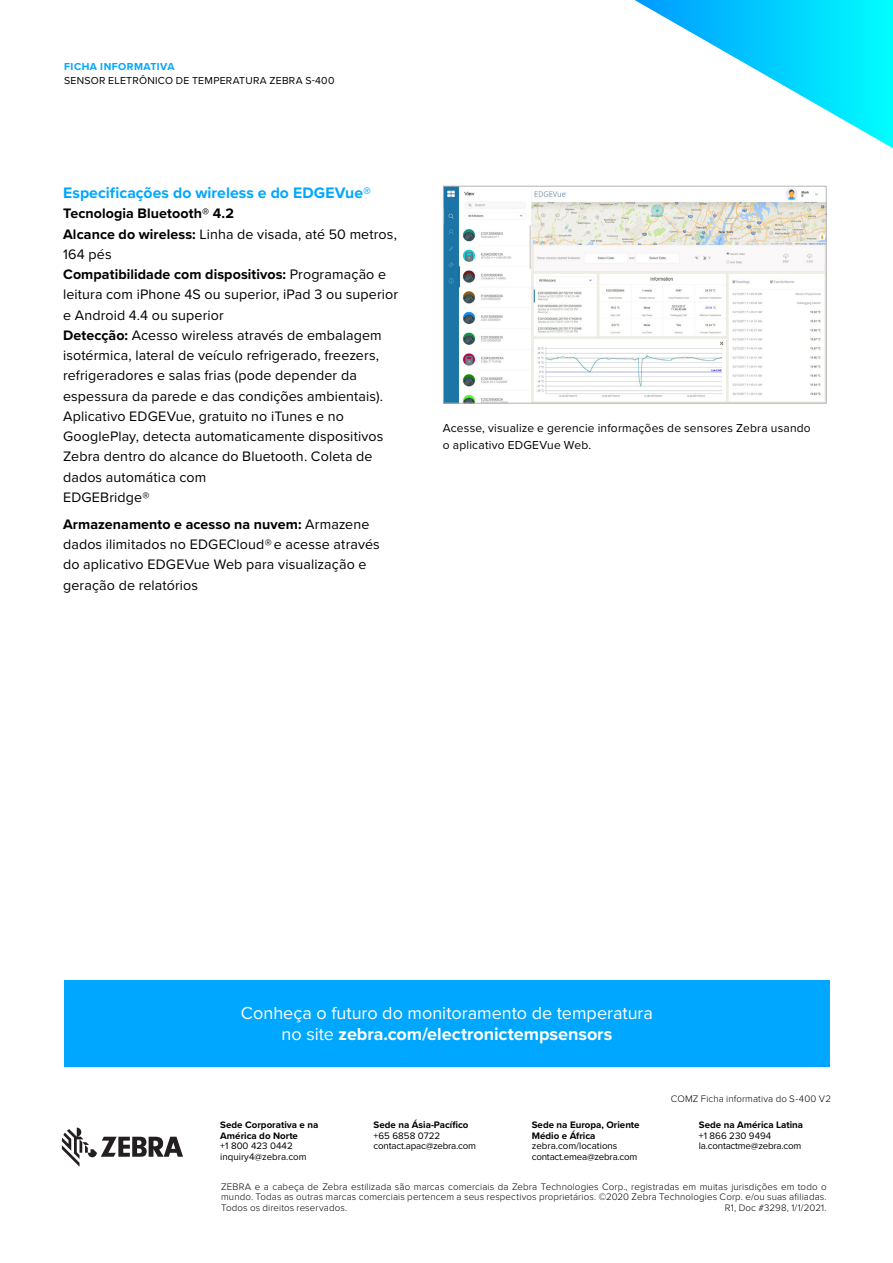
<style>
.page{position:relative;width:893px;height:1263px;background:#fff}
.page>*{position:absolute;margin:0;border:0;box-sizing:border-box;transform-origin:0 0}
.CTA-Call_To_Action{font:18px/21px "Proxima Nova";color:#fff;text-align:center}
.Subhead-2{font:700 15.75px "Proxima Nova";letter-spacing:.005em;color:#00a7ff}
.Body{font:14.25px/20.2px "Proxima Nova";letter-spacing:.01em;color:#000}
.Body-2{font:700 14.25px "Proxima Nova";letter-spacing:.005em;color:#000}
.t1{font:12px/16.5px "Proxima Nova";letter-spacing:.015em;color:#000}
.t2{font:10.5px "Proxima Nova";letter-spacing:.025em;color:#000}
.Collateral_Type{font:700 10.5px "Proxima Nova";letter-spacing:.045em;color:#00a7ff}
.Legal-NALA{font:300 9.75px/10.5px "Proxima Nova";letter-spacing:.01em;color:#000;text-align:justify}
.t3{font:700 9.75px/10.5px "Proxima Nova";color:#000}
.t4{font:9.75px "Proxima Nova";color:#000}
.t5{font:9.75px "Proxima Nova";letter-spacing:-.02em;color:#000}
.s1{font-weight:700}
</style>
<div class="page">
<img style="left:445px;top:188px;width:380px;height:214px">
<div style="left:443px;top:186px;width:384px;height:218px;border:1px solid #b3b3b3"></div>
<div style="left:64px;top:980px;width:766px;height:87px;background:#00a7ff"></div>
<svg style="left:62px;top:1127px;width:121px;height:40px"></svg>
<svg style="left:634px;top:0;width:259px;height:148px"></svg>
<p class="Collateral_Type" style="left:64px;top:58px;width:112px">FICHA INFORMATIVA</p>
<p class="t2" style="left:64px;top:73px;width:272px">SENSOR ELETRÔNICO DE TEMPERATURA ZEBRA S-400</p>
<p class="Subhead-2" style="left:63px;top:181px;width:309px">Especificações do wireless e do EDGEVue®</p>
<p class="Body-2" style="left:63px;top:203px;width:172px">Tecnologia Bluetooth® 4.2</p>
<p class="Body" style="left:63px;top:223px;width:335px"><span class="s1">Alcance do wireless:</span> Linha de visada, até 50 metros,<br>164 pés</p>
<p class="Body" style="left:63px;top:264px;width:337px"><span class="s1">Compatibilidade com dispositivos:</span> Programação e leitura com iPhone 4S ou superior, iPad 3 ou superior e Android 4.4 ou superior</p>
<p class="Body" style="left:63px;top:324px;width:320px"><span class="s1">Detecção:</span> Acesso wireless através de embalagem isotérmica, lateral de veículo refrigerado, freezers, refrigeradores e salas frias (pode depender da</p>
<p class="Body" style="left:63px;top:385px;width:322px">espessura da parede e das condições ambientais).<br>Aplicativo EDGEVue, gratuito no iTunes e no GooglePlay, detecta automaticamente dispositivos Zebra dentro do alcance do Bluetooth. Coleta de dados automática com</p>
<p class="Body" style="left:63px;top:486px;width:88px">EDGEBridge®</p>
<p class="Body" style="left:63px;top:513px;width:318px"><span class="s1">Armazenamento e acesso na nuvem:</span> Armazene dados ilimitados no EDGECloud® e acesse através do aplicativo EDGEVue Web para visualização e geração de relatórios</p>
<p class="t1" style="left:443px;top:419px;width:369px">Acesse, visualize e gerencie informações de sensores Zebra usando o aplicativo EDGEVue Web.</p>
<p class="CTA-Call_To_Action" style="left:241px;top:1002px;width:414px">Conheça o futuro do monitoramento de temperatura no site <span class="s1">zebra.com/electronictempsensors</span></p>
<p class="Legal-NALA" style="left:671px;top:1093px;width:162px">COMZ Ficha informativa do S-400 V2</p>
<p class="t3" style="left:374px;top:1119px;width:96px">Sede na Ásia-Pacífico</p>
<p class="t4" style="left:374px;top:1128px;width:68px">+65 6858 0722</p>
<p class="t5" style="left:374px;top:1139px;width:104px">contact.apac@zebra.com</p>
<p class="t3" style="left:220px;top:1119px;width:100px">Sede Corporativa e na<br>América do Norte</p>
<p class="t4" style="left:220px;top:1139px;width:74px">+1 800 423 0442</p>
<p class="t4" style="left:220px;top:1149px;width:88px">inquiry4@zebra.com</p>
<p class="t3" style="left:699px;top:1119px;width:106px">Sede na América Latina</p>
<p class="t4" style="left:699px;top:1128px;width:74px">+1 866 230 9494</p>
<p class="t5" style="left:699px;top:1139px;width:104px">la.contactme@zebra.com</p>
<p class="Legal-NALA" style="left:221px;top:1181px;width:607px">ZEBRA e a cabeça de Zebra estilizada são marcas comerciais da Zebra Technologies Corp., registradas em muitas jurisdições em todo o mundo. Todas as outras marcas comerciais pertencem a seus respectivos proprietários. ©2020 Zebra Technologies Corp. e/ou suas afiliadas.<br>Todos os direitos reservados.</p>
<p class="t3" style="left:532px;top:1119px;width:109px">Sede na Europa, Oriente<br>Médio e África</p>
<p class="t4" style="left:532px;top:1139px;width:87px">zebra.com/locations</p>
<p class="t5" style="left:532px;top:1149px;width:107px">contact.emea@zebra.com</p>
<p class="Legal-NALA" style="left:725px;top:1202px;width:103px">R1, Doc #3298, 1/1/2021.</p>
</div>
